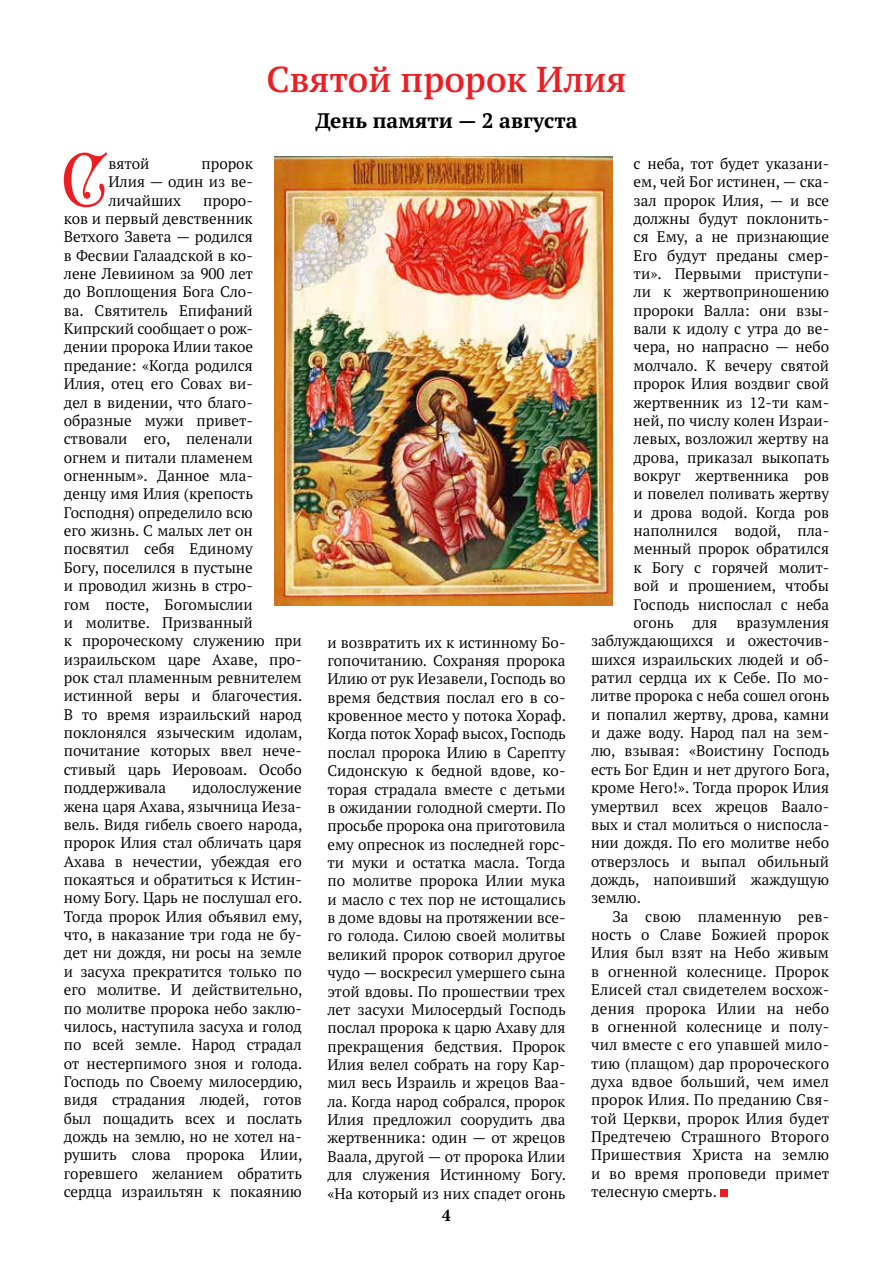
<style>
.page{position:relative;width:893px;height:1263px;background:#fff}
.page>*{position:absolute;margin:0;border:0;box-sizing:border-box;transform-origin:0 0}
.t1{font:80.25px "Antikvarika";color:#ed1d24;scale:.91 1}
.t2{font:600 36px "PT Serif Pro";color:#ed1d24}
.t3{font:700 21px "PT Serif Pro";color:#000}
.t4{font:700 18px "Minion Pro";color:#000}
.t5{font:15.3px/18.3px "PT Serif Pro";color:#000;text-align:justify}
</style>
<div class="page">
<div style="left:720px;top:1189px;width:8px;height:8px;background:#ed1d24"></div>
<img style="left:274px;top:157px;width:338px;height:449px">
<h2 class="t2" style="left:266px;top:55px;width:362px">Святой пророк Илия</h2>
<h3 class="t3" style="left:315px;top:107px;width:264px">День памяти — 2 августа</h3>
<h1 class="t1" style="left:61px;top:138px;width:54px">С</h1>
<p class="t5" style="left:108px;top:154px;width:43px">вятой</p>
<p class="t5" style="left:108px;top:154px;width:146px;text-indent:93px">пророк Илия — один из ве&shy;личайших</p>
<p class="t5" style="left:64px;top:191px;width:240px;text-align:left;text-indent:139px">проро-<br>ков и первый девственник<br>Ветхого Завета — родился<br>в Фесвии Галаадской в ко-<br>лене Левиином за 900 лет<br>до Воплощения Бога Сло-<br>ва. Святитель Епифаний<br>Кипрский сообщает о рож-<br>дении пророка Илии такое предание: «Когда родился<br>Илия, отец его Совах ви-<br>дел в видении, что благо&shy;образные мужи привет&shy;ствовали его, пеленали<br>огнем и питали пламенем огненным». Данное мла-<br>денцу имя Илия (крепость<br>Господня) определило всю<br>его жизнь. С малых лет он посвятил себя Единому<br>Богу, поселился в пустыне<br>и проводил жизнь в стро-<br>гом посте, Богомыслии<br>и молитве. Призванный<br>к пророческому служению при израильском царе Ахаве, про&shy;рок стал пламенным ревнителем истинной веры и благочестия.<br>В то время израильский народ поклонялся языческим идолам, почитание которых ввел нече&shy;стивый царь Иеровоам. Особо поддерживала</p>
<p class="t5" style="left:64px;top:778px;width:240px;text-align:left;text-indent:128px">идолослужение жена царя Ахава, язычница Иеза&shy;вель. Видя гибель своего народа, пророк Илия стал обличать царя<br>Ахава в нечестии, убеждая его покаяться и обратиться к Истин&shy;ному Богу. Царь не послушал его.<br>Тогда пророк Илия объявил ему, что, в наказание три года не бу&shy;дет ни дождя, ни росы на земле и засуха прекратится только по его молитве. И действительно, по молитве пророка небо заклю&shy;чилось, наступила засуха и голод по всей земле. Народ страдал от нестерпимого зноя и голода.<br>Господь по Своему милосердию, видя страдания людей, готов был пощадить всех и послать дождь на землю, но не хотел на&shy;рушить слова пророка Илии, горевшего желанием обратить сердца израильтян к покаянию</p>
<p class="t5" style="left:327px;top:633px;width:240px;text-align:left">и возвратить их к истинному Бо&shy;гопочитанию. Сохраняя пророка<br>Илию от рук Иезавели, Господь во время бедствия послал его в со&shy;кровенное место у потока Хораф.<br>Когда поток Хораф высох, Господь послал пророка Илию в Сарепту<br>Сидонскую к бедной вдове, ко&shy;торая страдала вместе с детьми в ожидании голодной смерти. По просьбе пророка она приготовила ему опреснок из последней горс&shy;ти муки и остатка масла. Тогда по молитве пророка Илии мука и масло с тех пор не истощались в доме вдовы на протяжении все&shy;го голода. Силою своей молитвы великий пророк сотворил другое чудо — воскресил умершего сына этой вдовы. По прошествии трех лет засухи Милосердый Господь послал пророка к царю Ахаву для прекращения бедствия. Пророк<br>Илия велел собрать на гору Кар&shy;мил весь Израиль и жрецов Ваа&shy;ла. Когда народ собрался, пророк<br>Илия предложил соорудить два жертвенника: один — от жрецов<br>Ваала, другой — от пророка Илии для служения Истинному Богу. «На который из них спадет огонь</p>
<p class="t4" style="left:442px;top:1202px;width:10px">4</p>
<p class="t5" style="left:634px;top:154px;width:197px">с неба, тот будет указани&shy;ем, чей Бог истинен, — ска&shy;зал пророк Илия, — и все должны будут поклонить&shy;ся Ему, а не признающие Его будут преданы смер&shy;ти». Первыми приступи&shy;ли к жертвоприношению пророки Валла: они взы&shy;вали к идолу с утра до ве&shy;чера, но напрасно — небо молчало. К вечеру святой пророк Илия воздвиг свой жертвенник из 12-ти кам&shy;ней, по числу колен Израи&shy;левых, возложил жертву на дрова, приказал выкопать вокруг жертвенника ров и повелел поливать жертву и дрова водой. Когда ров наполнился водой, пла&shy;менный пророк обратился к Богу с горячей молит&shy;вой и прошением, чтобы Господь ниспослал с неба огонь для</p>
<p class="t5" style="left:591px;top:613px;width:240px;text-indent:145px">вразумления заблуждающихся и ожесточив&shy;шихся израильских людей и об&shy;ратил сердца их к Себе. По мо&shy;литве пророка с неба сошел огонь и попалил жертву, дрова, камни и даже воду. Народ пал на зем&shy;лю, взывая: «Воистину Господь есть Бог Един и нет другого Бога, кроме Него!». Тогда пророк Илия умертвил всех жрецов Ваало&shy;вых и стал молиться о ниспосла&shy;нии дождя. По его молитве небо отверзлось и выпал обильный дождь, напоивший жаждущую землю.</p>
<p class="t5" style="left:591px;top:907px;width:240px;text-indent:21px">За свою пламенную рев&shy;ность о Славе Божией пророк Илия был взят на Небо живым в огненной колеснице. Пророк Елисей стал свидетелем восхож&shy;дения пророка Илии на небо в огненной колеснице и полу&shy;чил вместе с его упавшей мило&shy;тию (плащом) дар пророческого духа вдвое больший, чем имел пророк Илия. По преданию Свя&shy;той Церкви, пророк Илия будет Предтечею Страшного Второго Пришествия Христа на землю и во время проповеди примет телесную смерть.</p>
</div>
